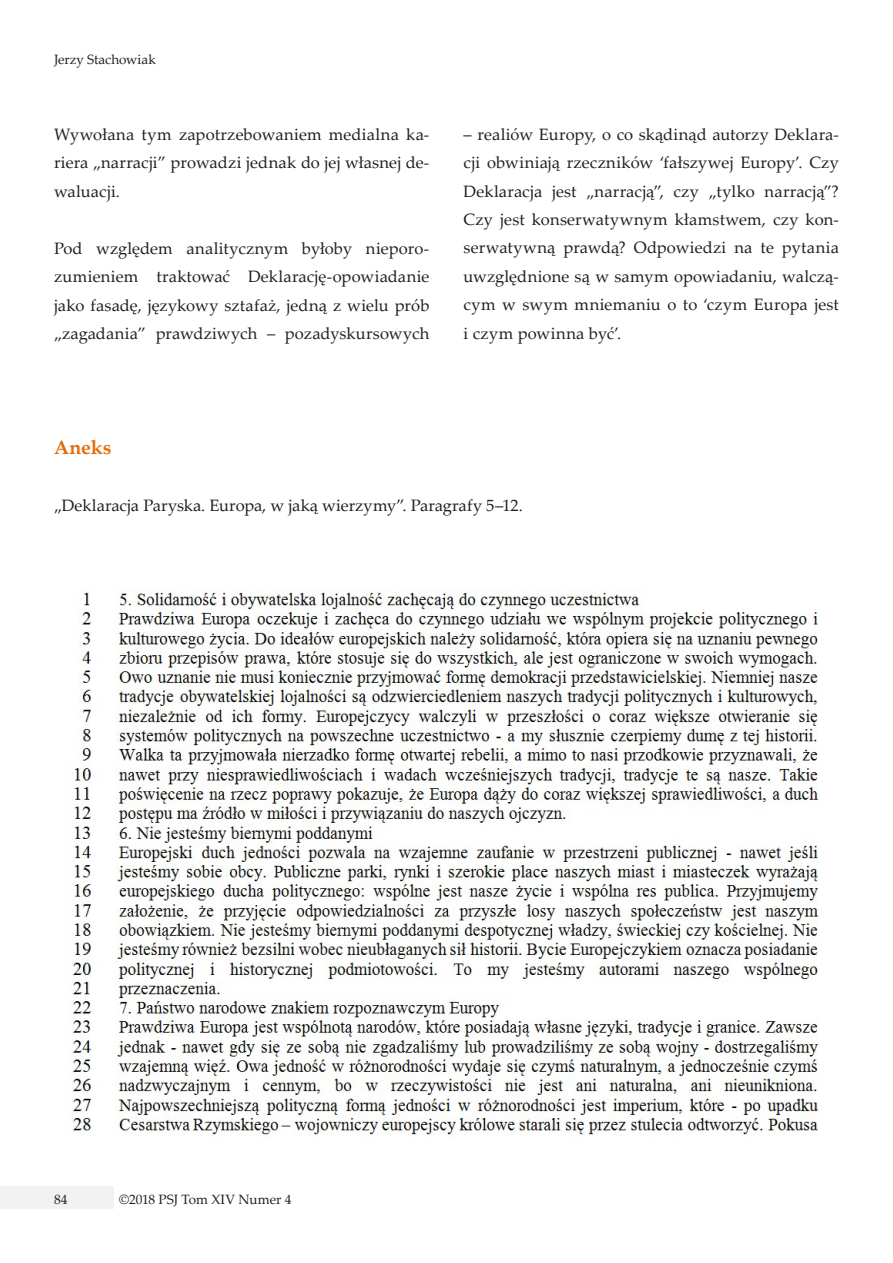
<style>
.page{position:relative;width:893px;height:1263px;background:#fff}
.page>*{position:absolute;margin:0;border:0;box-sizing:border-box;transform-origin:0 0}
.t1{font:700 19.5px "Palatino Linotype";letter-spacing:.005em;color:#e36c0a}
.t2{font:16.5px/28.5px "Palatino Linotype";letter-spacing:.005em;color:#231f20;text-align:justify}
.t3{font:13.5px "Palatino Linotype";letter-spacing:-.005em;color:#231f20}
</style>
<div class="page">
<div style="left:0;top:1187px;width:114px;height:22px;background:#f2f2f2"></div>
<img style="left:69px;top:589px;width:750px;height:548px">
<p class="t3" style="left:54px;top:50px;width:103px">Jerzy Stachowiak</p>
<p class="t2" style="left:54px;top:119px;width:377px">Wywołana tym zapotrzebowaniem medialna ka&shy;riera „narracji” prowadzi jednak do jej własnej de&shy;waluacji.</p>
<p class="t2" style="left:54px;top:233px;width:377px">Pod względem analitycznym byłoby nieporo&shy;zumieniem traktować Deklarację-opowiadanie jako fasadę, językowy sztafaż, jedną z wielu prób „zagadania” prawdziwych – pozadyskursowych</p>
<p class="t2" style="left:463px;top:119px;width:377px">– realiów Europy, o co skądinąd autorzy Deklara&shy;cji obwiniają rzeczników ‘fałszywej Europy’. Czy Deklaracja jest „narracją”, czy „tylko narracją”?<br>Czy jest konserwatywnym kłamstwem, czy kon&shy;serwatywną prawdą? Odpowiedzi na te pytania uwzględnione są w samym opowiadaniu, walczą&shy;cym w swym mniemaniu o to ‘czym Europa jest i czym powinna być’.</p>
<p class="t1" style="left:54px;top:433px;width:59px">Aneks</p>
<p class="t2" style="left:54px;top:490px;width:470px">„Deklaracja Paryska. Europa, w jaką wierzymy”. Paragrafy 5–12.</p>
<p class="t3" style="left:54px;top:1190px;width:15px">84</p>
<p class="t3" style="left:119px;top:1190px;width:174px">©2018 PSJ Tom XIV Numer 4</p>
</div>
